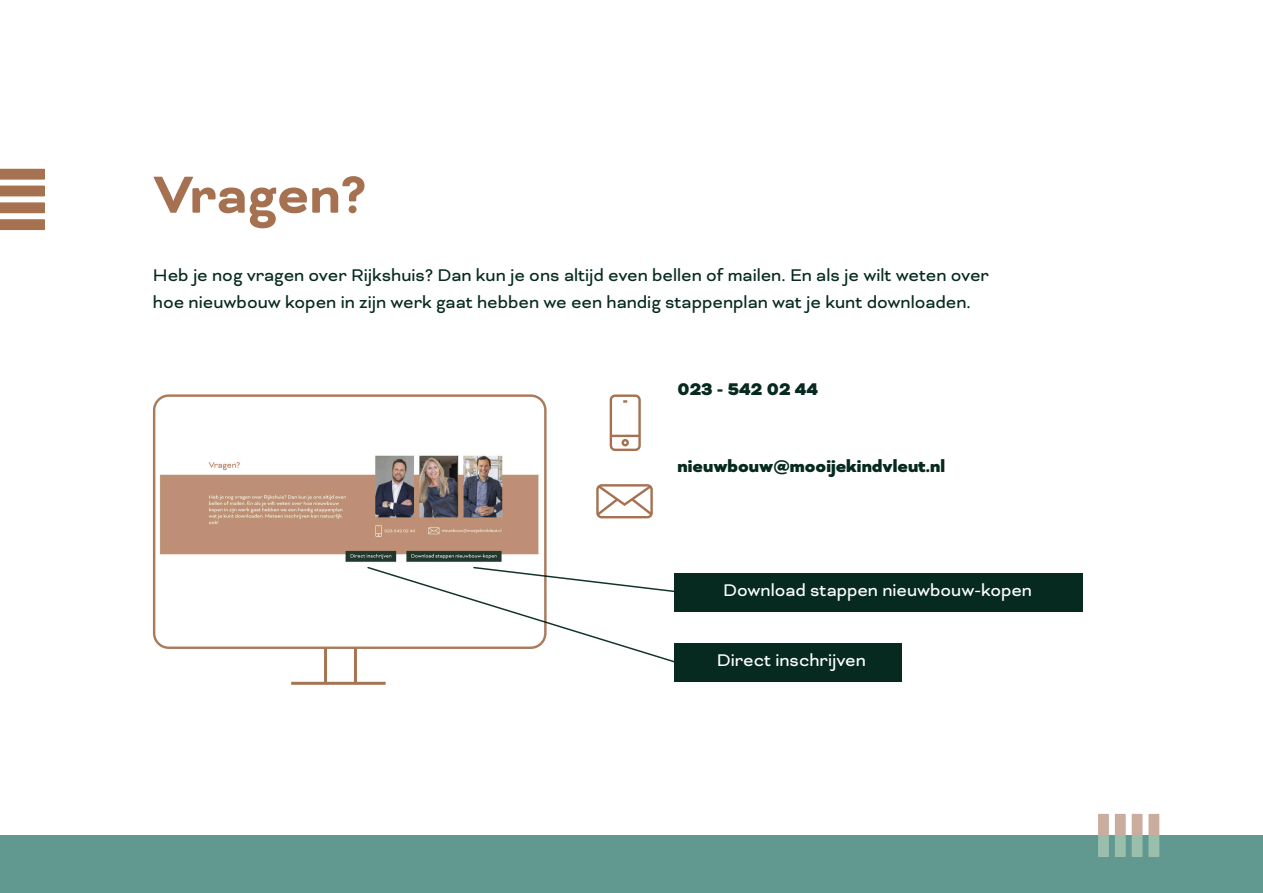
<style>
.page{position:relative;width:1263px;height:893px;background:#fff}
.page>*{position:absolute;margin:0;border:0;box-sizing:border-box;transform-origin:0 0}
.t1{font:700 60px "Bicyclette";color:#a57151}
.t2{font:19.5px/27px "Bicyclette";color:#062a20}
.t3{font:19.5px "Bicyclette";color:#fff}
.t4{font:900 19.5px "Bicyclette";color:#062a20}
</style>
<div class="page">
<svg style="left:0;top:186px;width:45px;height:10px"></svg>
<svg style="left:0;top:169px;width:45px;height:11px"></svg>
<svg style="left:0;top:219px;width:45px;height:11px"></svg>
<svg style="left:0;top:202px;width:45px;height:11px"></svg>
<div style="left:610px;top:394px;width:31px;height:57px;border:2px solid #a57151;border-radius:4px"></div>
<div style="left:621px;top:439px;width:8px;height:7px;border:2px solid #a57151;border-radius:50%"></div>
<hr style="left:611px;top:435px;width:28px;height:2px;background:#a57151">
<svg style="left:623px;top:400px;width:4px;height:3px"></svg>
<svg style="left:596px;top:484px;width:57px;height:34px"></svg>
<img style="left:159px;top:455px;width:380px;height:107px">
<div style="left:153px;top:394px;width:394px;height:255px;border:2px solid #a67353;border-radius:15px"></div>
<hr style="left:324px;top:648px;width:3px;height:35px;background:#a67353">
<hr style="left:354px;top:648px;width:3px;height:35px;background:#a67353">
<hr style="left:291px;top:682px;width:95px;height:3px;background:#a67353">
<svg style="left:366px;top:566px;width:309px;height:101px"></svg>
<div style="left:675px;top:573px;width:408px;height:39px;background:#062a20"></div>
<div style="left:675px;top:643px;width:227px;height:39px;background:#062a20"></div>
<div style="left:0;top:835px;width:1263px;height:58px;background:#619990"></div>
<svg style="left:1132px;top:814px;width:10px;height:43px"></svg>
<svg style="left:1148px;top:814px;width:11px;height:43px"></svg>
<svg style="left:1098px;top:814px;width:11px;height:43px"></svg>
<svg style="left:1115px;top:814px;width:11px;height:43px"></svg>
<p class="t1" style="left:153px;top:160px;width:215px">Vragen?</p>
<p class="t2" style="left:153px;top:262px;width:838px">Heb je nog vragen over Rijkshuis? Dan kun je ons altijd even bellen of mailen. En als je wilt weten over hoe nieuwbouw kopen in zijn werk gaat hebben we een handig stappenplan wat je kunt downloaden.</p>
<p class="t4" style="left:678px;top:378px;width:142px">023 - 542 02 44</p>
<p class="t4" style="left:678px;top:454px;width:269px">nieuwbouw@mooijekindvleut.nl</p>
<p class="t3" style="left:723px;top:579px;width:310px">Download stappen nieuwbouw-kopen</p>
<p class="t3" style="left:717px;top:649px;width:151px">Direct inschrijven</p>
</div>
